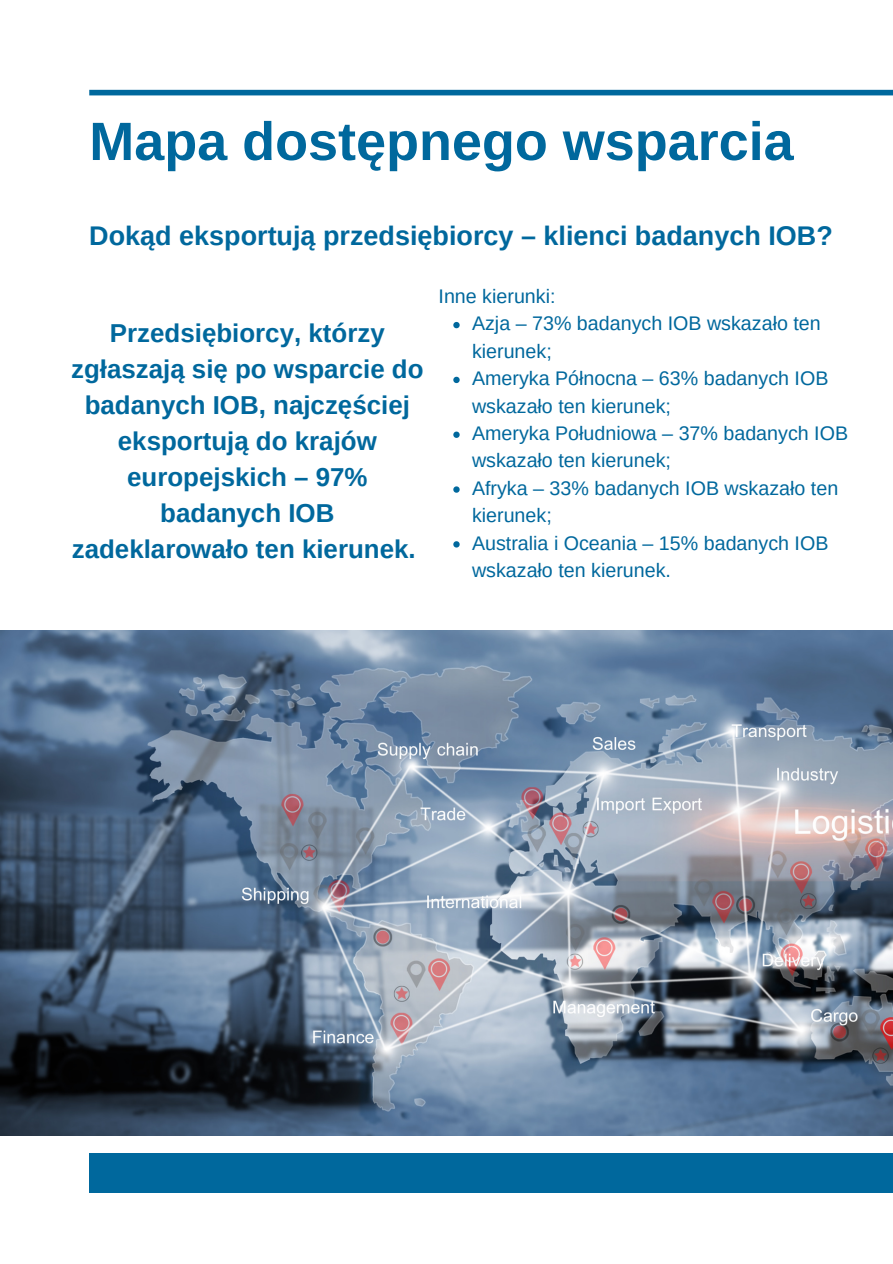
<style>
.page{position:relative;width:893px;height:1264px;background:#fff}
.page>*{position:absolute;margin:0;border:0;box-sizing:border-box;transform-origin:0 0}
.t1{font:700 54px "Arimo";color:#00689d}
.t2{font:700 27px "Arimo";color:#00689d}
.t3{font:700 25.95px/36px "Arimo";color:#00689d;text-align:center}
.t4{font:19.65px/27.5px "Arimo";color:#00689d}
</style>
<div class="page">
<div style="left:89px;top:1153px;width:803px;height:39px;background:#00689d"></div>
<div style="left:89px;top:90px;width:803px;height:5px;background:#00689d"></div>
<img style="left:0;top:630px;width:892px;height:505px">
<svg style="left:453px;top:322px;width:6px;height:6px"></svg>
<svg style="left:453px;top:377px;width:6px;height:6px"></svg>
<svg style="left:453px;top:431px;width:6px;height:7px"></svg>
<svg style="left:453px;top:486px;width:6px;height:6px"></svg>
<svg style="left:453px;top:541px;width:6px;height:6px"></svg>
<p class="t1" style="left:89px;top:111px;width:705px">Mapa dostępnego wsparcia</p>
<p class="t2" style="left:89px;top:220px;width:745px">Dokąd eksportują przedsiębiorcy – klienci badanych IOB?</p>
<p class="t4" style="left:438px;top:282px;width:118px">Inne kierunki:</p>
<p class="t3" style="left:71px;top:315px;width:354px">Przedsiębiorcy, którzy zgłaszają się po wsparcie do badanych IOB, najczęściej eksportują do krajów europejskich – 97% badanych IOB zadeklarowało ten kierunek.</p>
<p class="t4" style="left:472px;top:310px;width:350px">Azja – 73% badanych IOB wskazało ten kierunek;</p>
<p class="t4" style="left:472px;top:364px;width:358px">Ameryka Północna – 63% badanych IOB wskazało ten kierunek;</p>
<p class="t4" style="left:472px;top:419px;width:377px">Ameryka Południowa – 37% badanych IOB wskazało ten kierunek;</p>
<p class="t4" style="left:472px;top:474px;width:368px">Afryka – 33% badanych IOB wskazało ten kierunek;</p>
<p class="t4" style="left:472px;top:529px;width:358px">Australia i Oceania – 15% badanych IOB wskazało ten kierunek.</p>
</div>
